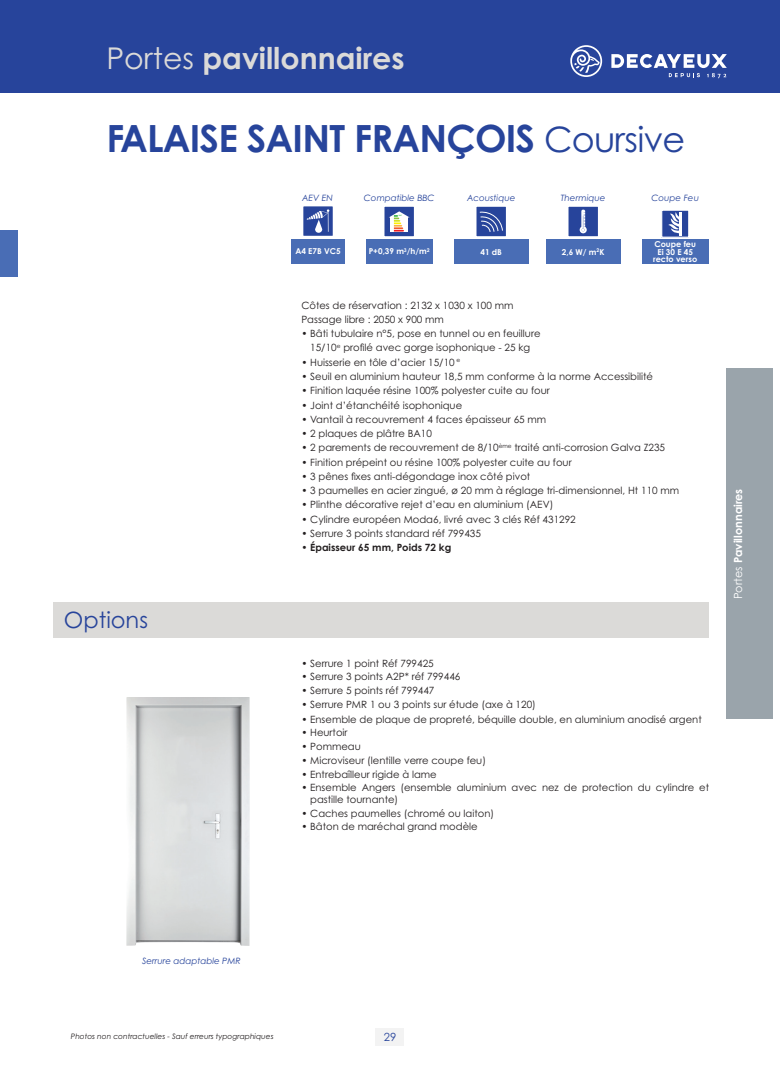
<style>
.page{position:relative;width:780px;height:1088px;background:#fff}
.page>*{position:absolute;margin:0;border:0;box-sizing:border-box;transform-origin:0 0}
.t1{font:700 37.5px "Century Gothic Pro";letter-spacing:-.02em;color:#27449b}
.t2{font:700 30px "Century Gothic Pro";color:#dbdad8}
.t3{font:22.5px "Century Gothic Pro";color:#27449b}
.t4{font:700 11.25px "Century Gothic Pro";color:#fff}
.t5{font:11.25px "Century Gothic Pro";color:#27449b}
.t6{font:10px/14.2px "Century Gothic Pro";color:#231f20}
.t7{font:700 10px "Century Gothic Pro";color:#231f20}
.t8{font:italic 8.75px "Century Gothic Pro";color:#27449b}
.t9{font:700 8.12px/7.5px "Century Gothic Pro";color:#fff;text-align:center}
.t10{font:italic 7.5px "Century Gothic Pro";color:#231f20}
.t11{font:700 1.62px "Century Gothic";color:#3ab54a}
.s1{font-weight:400}
.s2{font-weight:400;font-size:35px}
</style>
<div class="page">
<div style="left:0;top:0;width:780px;height:92px;background:#27449b"></div>
<svg style="left:570px;top:45px;width:32px;height:32px"></svg>
<svg style="left:611px;top:54px;width:115px;height:24px"></svg>
<div style="left:376px;top:1028px;width:28px;height:17px;background:#f3f3f3"></div>
<div style="left:726px;top:369px;width:46px;height:350px;background:#9aa4ab"></div>
<img style="left:126px;top:697px;width:124px;height:249px">
<div style="left:53px;top:602px;width:656px;height:36px;background:#dbdad8"></div>
<div style="left:0;top:230px;width:18px;height:46px;background:#496db5"></div>
<div style="left:476px;top:206px;width:30px;height:31px;background:#27449b"></div>
<svg style="left:479px;top:211px;width:24px;height:21px"></svg>
<div style="left:475px;top:206px;width:32px;height:31px;border:1px solid #fff"></div>
<div style="left:453px;top:239px;width:75px;height:25px;background:#496db5"></div>
<div style="left:568px;top:206px;width:30px;height:31px;background:#27449b"></div>
<svg style="left:579px;top:210px;width:7px;height:23px"></svg>
<div style="left:567px;top:206px;width:32px;height:31px;border:1px solid #fff"></div>
<div style="left:545px;top:239px;width:75px;height:25px;background:#496db5"></div>
<div style="left:303px;top:206px;width:30px;height:30px;background:#27449b"></div>
<svg style="left:307px;top:209px;width:22px;height:24px"></svg>
<div style="left:302px;top:205px;width:32px;height:32px;border:1px solid #fff"></div>
<div style="left:291px;top:239px;width:53px;height:25px;background:#496db5"></div>
<div style="left:366px;top:239px;width:66px;height:25px;background:#496db5"></div>
<div style="left:384px;top:206px;width:30px;height:31px;background:#27449b"></div>
<svg style="left:389px;top:211px;width:20px;height:21px"></svg>
<div style="left:383px;top:206px;width:32px;height:31px;border:1px solid #fff"></div>
<div style="left:661px;top:210px;width:27px;height:27px;background:#27449b"></div>
<svg style="left:668px;top:212px;width:11px;height:22px"></svg>
<hr style="left:679px;top:212px;width:3px;height:24px;background:#fff">
<div style="left:661px;top:209px;width:28px;height:29px;border:1px solid #fff"></div>
<div style="left:642px;top:239px;width:66px;height:25px;background:#496db5"></div>
<h2 class="t2" style="left:106px;top:39px;width:300px"><span class="s1">Portes</span> pavillonnaires</h2>
<h1 class="t1" style="left:106px;top:115px;width:580px">FALAISE SAINT FRANÇOIS <span class="s2">Coursive</span></h1>
<p class="t8" style="left:302px;top:193px;width:32px">AEV EN</p>
<p class="t9" style="left:295px;top:247px;width:47px">A4 E7B VC5</p>
<p class="t8" style="left:364px;top:193px;width:72px">Compatible BBC</p>
<p class="t11" style="left:399px;top:215px;width:5px">BBC</p>
<p class="t9" style="left:368px;top:248px;width:62px">P+0,39 m<sup>3</sup>/h/m<sup>2</sup></p>
<p class="t8" style="left:467px;top:193px;width:50px">Acoustique</p>
<p class="t9" style="left:480px;top:248px;width:23px">41 dB</p>
<p class="t8" style="left:561px;top:193px;width:46px">Thermique</p>
<p class="t9" style="left:562px;top:248px;width:44px">2,6 W/ m<sup>2</sup>K</p>
<p class="t8" style="left:651px;top:193px;width:49px">Coupe Feu</p>
<p class="t9" style="left:653px;top:240px;width:45px">Coupe feu<br>Ei 30 E 45 recto verso</p>
<h3 class="t3" style="left:64px;top:607px;width:86px">Options</h3>
<p class="t6" style="left:301px;top:298px;width:214px">Côtes de réservation : 2132 x 1030 x 100 mm<br>Passage libre : 2050 x 900 mm</p>
<p class="t6" style="left:301px;top:326px;width:241px;text-align:center">• Bâti tubulaire n°5, pose en tunnel ou en feuillure<br>15/10<sup>e</sup> profilé avec gorge isophonique - 25 kg</p>
<p class="t6" style="left:301px;top:355px;width:160px">• Huisserie en tôle d’acier 15/10 <sup>e</sup></p>
<p class="t6" style="left:301px;top:369px;width:353px">• Seuil en aluminium hauteur 18,5 mm conforme à la norme Accessibilité</p>
<p class="t6" style="left:301px;top:383px;width:250px">• Finition laquée résine 100% polyester cuite au four</p>
<p class="t6" style="left:301px;top:398px;width:162px">• Joint d’étanchéité isophonique</p>
<p class="t6" style="left:301px;top:412px;width:246px">• Vantail à recouvrement 4 faces épaisseur 65 mm</p>
<p class="t6" style="left:301px;top:426px;width:132px">• 2 plaques de plâtre BA10</p>
<p class="t6" style="left:301px;top:440px;width:365px">• 2 parements de recouvrement de 8/10<sup>ème</sup> traité anti-corrosion Galva Z235</p>
<p class="t6" style="left:301px;top:455px;width:272px">• Finition prépeint ou résine 100% polyester cuite au four</p>
<p class="t6" style="left:301px;top:469px;width:230px">• 3 pênes fixes anti-dégondage inox côté pivot</p>
<p class="t6" style="left:301px;top:483px;width:379px">• 3 paumelles en acier zingué, ø 20 mm à réglage tri-dimensionnel, Ht 110 mm</p>
<p class="t6" style="left:301px;top:498px;width:253px">• Plinthe décorative rejet d’eau en aluminium (AEV)</p>
<p class="t6" style="left:301px;top:512px;width:276px">• Cylindre européen Moda6, livré avec 3 clés Réf 431292</p>
<p class="t6" style="left:301px;top:526px;width:181px">• Serrure 3 points standard réf 799435</p>
<p class="t7" style="left:301px;top:541px;width:151px"><span class="s1">•</span> Épaisseur 65 mm, Poids 72 kg</p>
<p class="t6" style="left:301px;top:656px;width:134px">• Serrure 1 point Réf 799425</p>
<p class="t6" style="left:301px;top:669px;width:160px">• Serrure 3 points A2P* réf 799446</p>
<p class="t6" style="left:301px;top:683px;width:135px">• Serrure 5 points réf 799447</p>
<p class="t6" style="left:301px;top:697px;width:236px">• Serrure PMR 1 ou 3 points sur étude (axe à 120)</p>
<p class="t6" style="left:301px;top:712px;width:402px">• Ensemble de plaque de propreté, béquille double, en aluminium anodisé argent</p>
<p class="t6" style="left:301px;top:725px;width:48px">• Heurtoir</p>
<p class="t6" style="left:301px;top:739px;width:61px">• Pommeau</p>
<p class="t6" style="left:301px;top:753px;width:186px">• Microviseur (lentille verre coupe feu)</p>
<p class="t6" style="left:301px;top:767px;width:137px">• Entrebaîlleur rigide à lame</p>
<p class="t6" style="left:310px;top:782px;width:400px;line-height:12px;text-indent:-9px">• Ensemble Angers (ensemble aluminium avec nez de protection du cylindre et pastille tournante)</p>
<p class="t6" style="left:301px;top:806px;width:194px">• Caches paumelles (chromé ou laiton)</p>
<p class="t6" style="left:301px;top:819px;width:178px">• Bâton de maréchal grand modèle</p>
<p class="t4" style="left:731px;top:599px;width:112px;rotate:-90deg"><span class="s1">Portes</span> Pavillonnaires</p>
<p class="t8" style="left:142px;top:956px;width:100px">Serrure adaptable PMR</p>
<p class="t10" style="left:71px;top:1031px;width:204px">Photos non contractuelles - Sauf erreurs typographiques</p>
<p class="t5" style="left:384px;top:1030px;width:14px">29</p>
</div>
